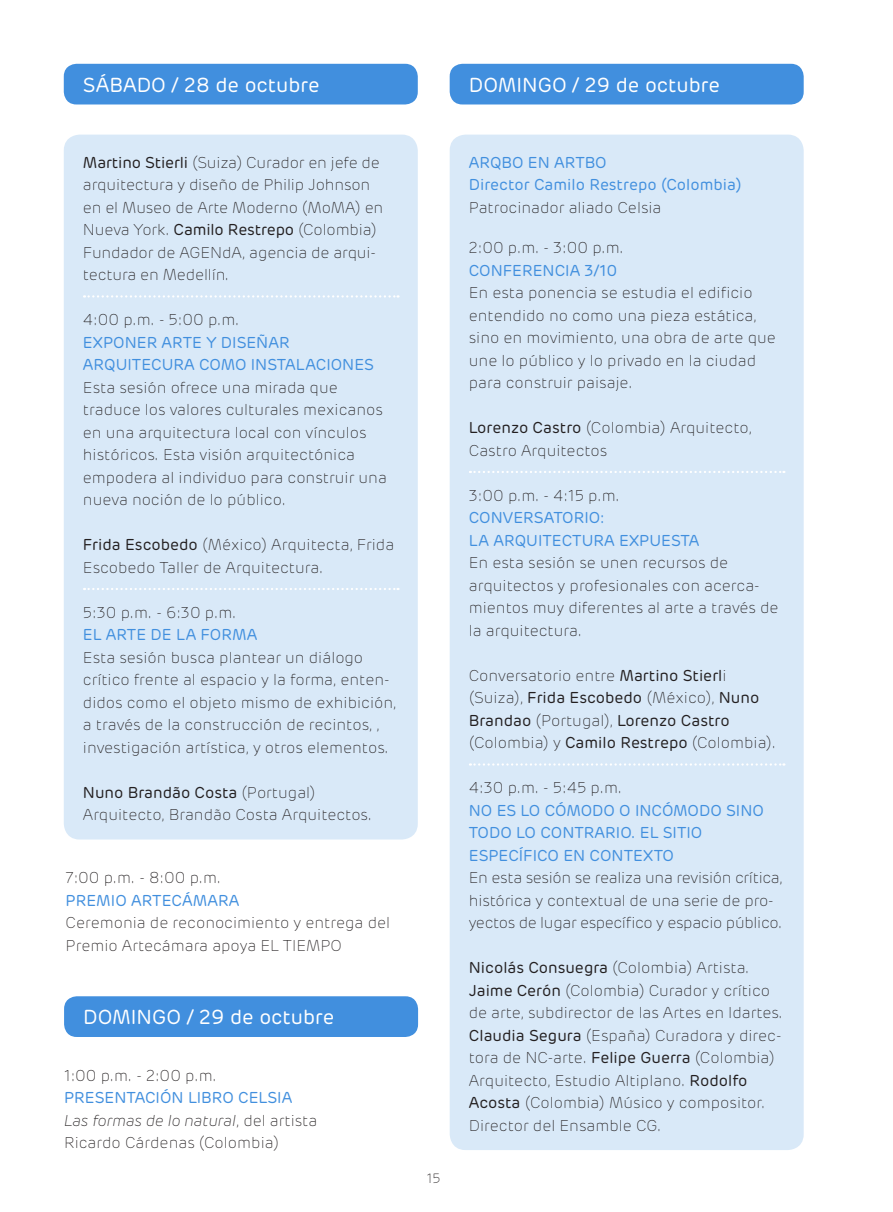
<style>
.page{position:relative;width:893px;height:1212px;background:#fff}
.page>*{position:absolute;margin:0;border:0;box-sizing:border-box;transform-origin:0 0}
.FECHA_PROGRAMACIÓN{font:20.25px "Rubrik";color:#fff}
.TEXTO{font:200 15.75px/22.5px "Rubrik";color:#231f20}
.T2{font:15.75px/22.5px "Rubrik";color:#418fde}
.TEXTO-2{font:200 15.75px/22.5px "Rubrik";letter-spacing:-.02em;color:#231f20}
.TEXTO-3{font:15.75px "Rubrik";color:#418fde}
.t1{font:200 13.5px "Rubrik";color:#231f20}
.s1{font-weight:400}
.s2{font-style:italic}
</style>
<div class="page">
<div style="left:64px;top:64px;width:354px;height:40px;background:#418fde;border-radius:13px"></div>
<div style="left:64px;top:996px;width:354px;height:41px;background:#418fde;border-radius:13px"></div>
<div style="left:450px;top:64px;width:354px;height:40px;background:#418fde;border-radius:13px"></div>
<div style="left:450px;top:135px;width:354px;height:1015px;background:#d9e9f8;border-radius:16px"></div>
<svg style="left:470px;top:471px;width:314px;height:2px"></svg>
<svg style="left:470px;top:763px;width:314px;height:3px"></svg>
<div style="left:64px;top:135px;width:354px;height:704px;background:#d9e9f8;border-radius:16px"></div>
<svg style="left:84px;top:295px;width:314px;height:3px"></svg>
<svg style="left:84px;top:588px;width:314px;height:2px"></svg>
<p class="FECHA_PROGRAMACIÓN" style="left:83px;top:73px;width:238px">SÁBADO / 28 de octubre</p>
<p class="TEXTO" style="left:83px;top:152px;width:302px"><span class="s1">Martino Stierli</span> (Suiza) Curador en jefe de arquitectura y diseño de Philip Johnson en el Museo de Arte Moderno (MoMA) en Nueva York. <span class="s1">Camilo Restrepo</span> (Colombia)<br>Fundador de AGENdA, agencia de arqui&shy;tectura en Medellín.</p>
<p class="TEXTO" style="left:83px;top:309px;width:158px">4:00 p.m. - 5:00 p.m.</p>
<p class="T2" style="left:83px;top:331px;width:293px">EXPONER ARTE Y DISEÑAR<br>ARQUITECURA COMO INSTALACIONES</p>
<p class="TEXTO" style="left:83px;top:377px;width:306px">Esta sesión ofrece una mirada que traduce los valores culturales mexicanos en una arquitectura local con vínculos históricos. Esta visión arquitectónica empodera al individuo para construir una nueva noción de lo público.</p>
<p class="TEXTO" style="left:83px;top:534px;width:313px"><span class="s1">Frida Escobedo</span> (México) Arquitecta, Frida<br>Escobedo Taller de Arquitectura.</p>
<p class="TEXTO" style="left:83px;top:602px;width:155px">5:30 p.m. - 6:30 p.m.</p>
<p class="T2" style="left:83px;top:624px;width:176px">EL ARTE DE LA FORMA</p>
<p class="TEXTO" style="left:83px;top:647px;width:315px">Esta sesión busca plantear un diálogo crítico frente al espacio y la forma, enten&shy;didos como el objeto mismo de exhibición, a través de la construcción de recintos, , investigación artística, y otros elementos.</p>
<p class="TEXTO" style="left:83px;top:782px;width:291px"><span class="s1">Nuno Brandão Costa</span> (Portugal)<br>Arquitecto, Brandão Costa Arquitectos.</p>
<p class="TEXTO" style="left:66px;top:867px;width:157px">7:00 p.m. - 8:00 p.m.</p>
<p class="T2" style="left:66px;top:889px;width:175px">PREMIO ARTECÁMARA</p>
<p class="TEXTO" style="left:66px;top:912px;width:326px">Ceremonia de reconocimiento y entrega del<br>Premio Artecámara apoya EL TIEMPO</p>
<p class="FECHA_PROGRAMACIÓN" style="left:83px;top:1005px;width:253px">DOMINGO / 29 de octubre</p>
<p class="TEXTO" style="left:64px;top:1064px;width:154px">1:00 p.m. - 2:00 p.m.</p>
<p class="T2" style="left:64px;top:1087px;width:230px">PRESENTACIÓN LIBRO CELSIA</p>
<p class="TEXTO" style="left:64px;top:1109px;width:255px"><span class="s2">Las formas de lo natural</span>, del artista<br>Ricardo Cárdenas (Colombia)</p>
<p class="t1" style="left:427px;top:1170px;width:15px">15</p>
<p class="FECHA_PROGRAMACIÓN" style="left:469px;top:73px;width:253px">DOMINGO / 29 de octubre</p>
<p class="T2" style="left:469px;top:151px;width:139px">ARQBO EN ARTBO</p>
<p class="TEXTO-3" style="left:469px;top:175px;width:274px">Director Camilo Restrepo (Colombia)</p>
<p class="TEXTO" style="left:469px;top:197px;width:194px">Patrocinador aliado Celsia</p>
<p class="TEXTO" style="left:469px;top:237px;width:157px">2:00 p.m. - 3:00 p.m.</p>
<p class="T2" style="left:469px;top:259px;width:150px">CONFERENCIA 3/10</p>
<p class="TEXTO" style="left:469px;top:282px;width:309px">En esta ponencia se estudia el edificio entendido no como una pieza estática, sino en movimiento, una obra de arte que une lo público y lo privado en la ciudad para construir paisaje.</p>
<p class="TEXTO" style="left:469px;top:417px;width:285px"><span class="s1">Lorenzo Castro</span> (Colombia) Arquitecto,<br>Castro Arquitectos</p>
<p class="TEXTO" style="left:469px;top:485px;width:152px">3:00 p.m. - 4:15 p.m.</p>
<p class="T2" style="left:469px;top:507px;width:232px">CONVERSATORIO:<br>LA ARQUITECTURA EXPUESTA</p>
<p class="TEXTO" style="left:469px;top:552px;width:311px">En esta sesión se unen recursos de arquitectos y profesionales con acerca&shy;mientos muy diferentes al arte a través de la arquitectura.</p>
<p class="TEXTO" style="left:469px;top:665px;width:309px">Conversatorio entre <span class="s1">Martino Stierl</span>i (Suiza), <span class="s1">Frida Escobedo</span> (México), <span class="s1">Nuno Brandao</span> (Portugal), <span class="s1">Lorenzo Castro </span>(Colombia) y <span class="s1">Camilo Restrepo</span> (Colombia).</p>
<p class="TEXTO" style="left:469px;top:777px;width:155px">4:30 p.m. - 5:45 p.m.</p>
<p class="T2" style="left:469px;top:799px;width:297px">NO ES LO CÓMODO O INCÓMODO SINO<br>TODO LO CONTRARIO. EL SITIO<br>ESPECÍFICO EN CONTEXTO</p>
<p class="TEXTO-2" style="left:469px;top:867px;width:315px">En esta sesión se realiza una revisión crítica, histórica y contextual de una serie de pro&shy;yectos de lugar específico y espacio público.</p>
<p class="TEXTO" style="left:469px;top:957px;width:282px"><span class="s1">Nicolás Consuegra</span> (Colombia) Artista.</p>
<p class="TEXTO" style="left:469px;top:980px;width:315px"><span class="s1">Jaime Cerón</span> (Colombia) Curador y crítico de arte, subdirector de las Artes en Idartes.</p>
<p class="TEXTO" style="left:469px;top:1025px;width:314px"><span class="s1">Claudia Segura</span> (España) Curadora y direc&shy;tora de NC-arte. <span class="s1">Felipe Guerra</span> (Colombia)<br>Arquitecto, Estudio Altiplano. <span class="s1">Rodolfo Acosta</span> (Colombia) Músico y compositor.<br>Director del Ensamble CG.</p>
</div>
